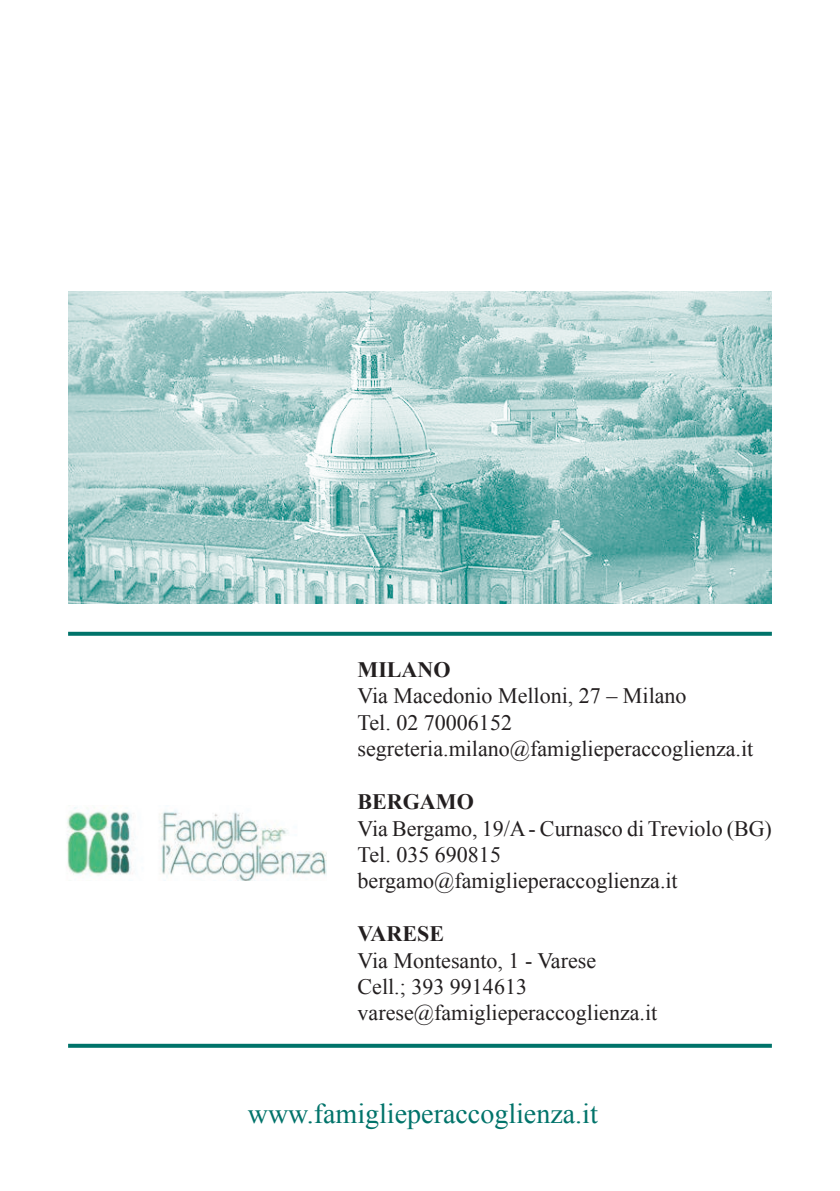
<style>
.page{position:relative;width:840px;height:1191px;background:#fff}
.page>*{position:absolute;margin:0;border:0;box-sizing:border-box;transform-origin:0 0}
.t1{font:28px "Times New Roman";color:#00736a}
.t2{font:22px/26.4px "Times New Roman";color:#231f20}
.t3{font:700 22px "Times New Roman";color:#231f20}
</style>
<div class="page">
<svg style="left:68px;top:632px;width:703px;height:4px;background:#0d7a72"></svg>
<svg style="left:68px;top:1043px;width:703px;height:4px;background:#328e87"></svg>
<img style="left:67px;top:807px;width:259px;height:73px">
<img style="left:68px;top:292px;width:703px;height:311px">
<p class="t3" style="left:357px;top:654px;width:94px">MILANO</p>
<p class="t2" style="left:357px;top:682px;width:397px">Via Macedonio Melloni, 27 – Milano<br>Tel. 02 70006152 segreteria.milano@famiglieperaccoglienza.it</p>
<p class="t3" style="left:357px;top:786px;width:118px">BERGAMO</p>
<p class="t2" style="left:357px;top:814px;width:415px">Via Bergamo, 19/A - Curnasco di Treviolo (BG)<br>Tel. 035 690815 bergamo@famiglieperaccoglienza.it</p>
<p class="t3" style="left:357px;top:918px;width:88px">VARESE</p>
<p class="t2" style="left:357px;top:946px;width:301px">Via Montesanto, 1 - Varese<br>Cell.; 393 9914613 varese@famiglieperaccoglienza.it</p>
<p class="t1" style="left:248px;top:1094px;width:351px">www.famiglieperaccoglienza.it</p>
</div>
